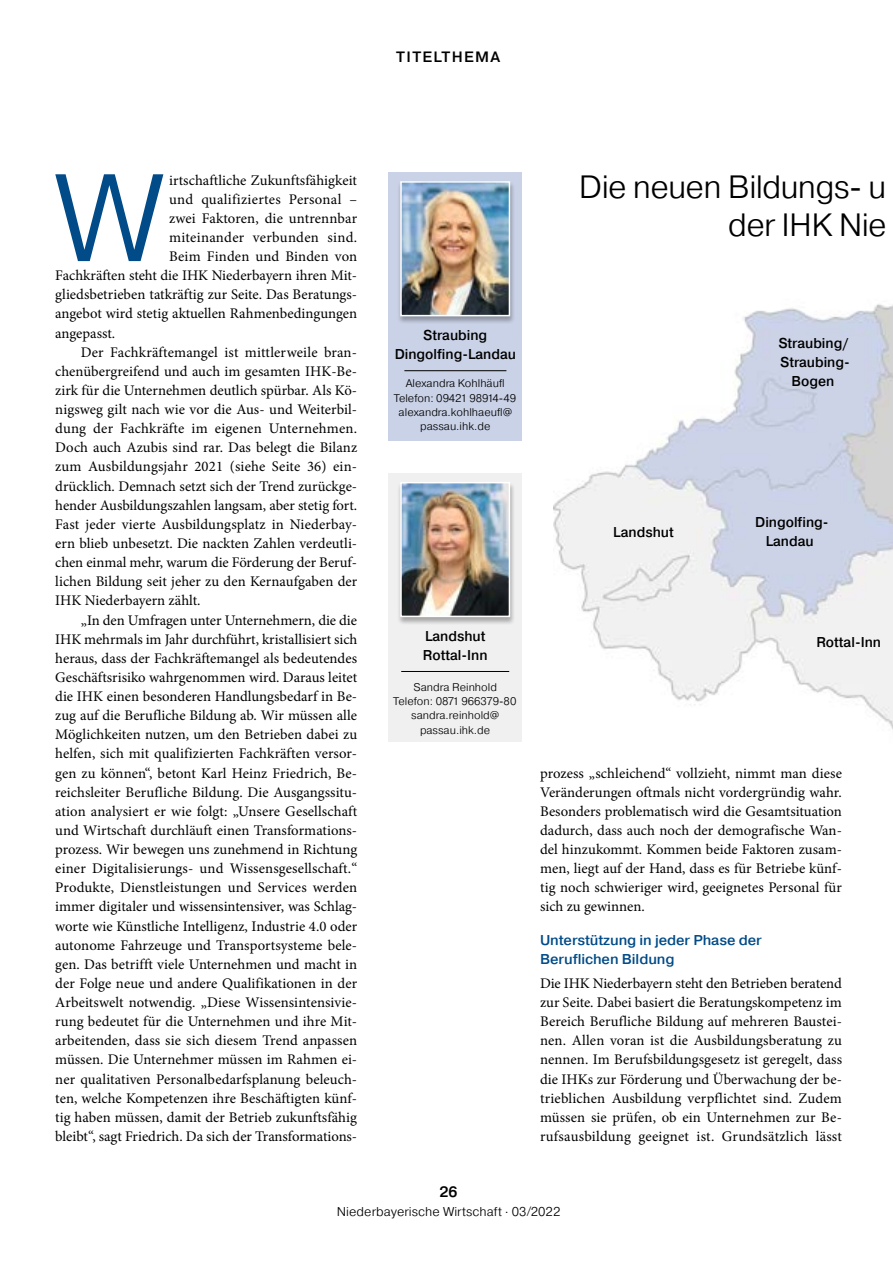
<style>
.page{position:relative;width:893px;height:1263px;background:#fff}
.page>*{position:absolute;margin:0;border:0;box-sizing:border-box;transform-origin:0 0}
.t1{font:300 124.05px "Pragmatica";color:#004b88}
.t2{font:300 32.25px/38.2px "Pragmatica";letter-spacing:-.025em;color:#000;text-align:right}
.t3{font:500 15px "Pragmatica";letter-spacing:.09em;color:#000}
.t4{font:14.7px/19.2px "Minion Pro";letter-spacing:.005em;color:#000;text-align:justify}
.t5{font:500 14.25px/19px "Pragmatica";color:#000;text-align:center;scale:.95 1}
.t6{font:500 14.25px/19px "Pragmatica";letter-spacing:-.005em;color:#004b88}
.t7{font:300 12.75px "Pragmatica";letter-spacing:.005em;color:#000}
.t8{font:300 11.1px/14.2px "Pragmatica";color:#000;text-align:center}
.s1{font-size:7.5px}
.s2{font-weight:400;font-size:10.8px}
</style>
<div class="page">
<div style="left:388px;top:173px;width:134px;height:268px;background:#cad2e7"></div>
<div style="left:398px;top:181px;width:117px;height:143px;background:#000;opacity:.3"></div>
<img style="left:403px;top:184px;width:104px;height:129px">
<div style="left:400px;top:181px;width:110px;height:135px;border:2px solid #fff"></div>
<hr style="left:404px;top:370px;width:102px;height:1px;background:#000">
<img style="left:553px;top:304px;width:340px;height:426px">
<div style="left:388px;top:473px;width:134px;height:269px;background:#f0f0f0"></div>
<div style="left:398px;top:482px;width:117px;height:143px;background:#000;opacity:.3"></div>
<img style="left:403px;top:485px;width:104px;height:129px">
<div style="left:400px;top:482px;width:110px;height:135px;border:2px solid #fff"></div>
<hr style="left:401px;top:671px;width:108px;height:1px;background:#000">
<p class="t3" style="left:396px;top:47px;width:105px">TITELTHEMA</p>
<h1 class="t1" style="left:55px;top:139px;width:111px">W</h1>
<p class="t4" style="left:169px;top:170px;width:190px">irtschaftliche Zukunftsfähigkeit</p>
<p class="t4" style="left:169px;top:189px;width:190px">und qualifiziertes Personal –</p>
<p class="t4" style="left:169px;top:209px;width:190px">zwei Faktoren, die untrennbar</p>
<p class="t4" style="left:169px;top:228px;width:190px">miteinander verbunden sind.</p>
<p class="t4" style="left:169px;top:247px;width:190px">Beim Finden und Binden von</p>
<p class="t4" style="left:55px;top:266px;width:303px">Fachkräften steht die IHK Niederbayern ihren Mit-</p>
<p class="t4" style="left:55px;top:285px;width:303px">gliedsbetrieben tatkräftig zur Seite. Das Beratungs-</p>
<p class="t4" style="left:55px;top:304px;width:303px">angebot wird stetig aktuellen Rahmenbedingungen</p>
<p class="t4" style="left:55px;top:323px;width:61px">angepasst.</p>
<p class="t4" style="left:81px;top:342px;width:278px">Der Fachkräftemangel ist mittlerweile bran-</p>
<p class="t4" style="left:55px;top:362px;width:303px">chenübergreifend und auch im gesamten IHK-Be-</p>
<p class="t4" style="left:55px;top:381px;width:303px">zirk für die Unternehmen deutlich spürbar. Als Kö-</p>
<p class="t4" style="left:55px;top:400px;width:303px">nigsweg gilt nach wie vor die Aus- und Weiterbil-</p>
<p class="t4" style="left:55px;top:419px;width:303px">dung der Fachkräfte im eigenen Unternehmen.</p>
<p class="t4" style="left:55px;top:438px;width:303px">Doch auch Azubis sind rar. Das belegt die Bilanz</p>
<p class="t4" style="left:55px;top:457px;width:303px">zum Ausbildungsjahr 2021 (siehe Seite 36) ein-</p>
<p class="t4" style="left:55px;top:476px;width:303px">drücklich. Demnach setzt sich der Trend zurückge-</p>
<p class="t4" style="left:55px;top:495px;width:303px">hender Ausbildungszahlen langsam, aber stetig fort.</p>
<p class="t4" style="left:55px;top:515px;width:303px">Fast jeder vierte Ausbildungsplatz in Niederbay-</p>
<p class="t4" style="left:55px;top:534px;width:303px">ern blieb unbesetzt. Die nackten Zahlen verdeutli-</p>
<p class="t4" style="left:55px;top:553px;width:303px">chen einmal mehr, warum die Förderung der Beruf-</p>
<p class="t4" style="left:55px;top:572px;width:303px">lichen Bildung seit jeher zu den Kernaufgaben der</p>
<p class="t4" style="left:55px;top:591px;width:147px">IHK Niederbayern zählt.</p>
<p class="t4" style="left:81px;top:610px;width:278px">„In den Umfragen unter Unternehmern, die die</p>
<p class="t4" style="left:55px;top:629px;width:303px">IHK mehrmals im Jahr durchführt, kristallisiert sich</p>
<p class="t4" style="left:55px;top:648px;width:303px">heraus, dass der Fachkräftemangel als bedeutendes</p>
<p class="t4" style="left:55px;top:668px;width:303px">Geschäftsrisiko wahrgenommen wird. Daraus leitet</p>
<p class="t4" style="left:55px;top:687px;width:303px">die IHK einen besonderen Handlungsbedarf in Be-</p>
<p class="t4" style="left:55px;top:706px;width:303px">zug auf die Berufliche Bildung ab. Wir müssen alle</p>
<p class="t4" style="left:55px;top:725px;width:303px">Möglichkeiten nutzen, um den Betrieben dabei zu</p>
<p class="t4" style="left:55px;top:744px;width:303px">helfen, sich mit qualifizierten Fachkräften versor-</p>
<p class="t4" style="left:55px;top:763px;width:303px">gen zu können“, betont Karl Heinz Friedrich, Be-</p>
<p class="t4" style="left:55px;top:782px;width:303px">reichsleiter Berufliche Bildung. Die Ausgangssitu-</p>
<p class="t4" style="left:55px;top:801px;width:303px">ation analysiert er wie folgt: „Unsere Gesellschaft</p>
<p class="t4" style="left:55px;top:821px;width:303px">und Wirtschaft durchläuft einen Transformations-</p>
<p class="t4" style="left:55px;top:840px;width:303px">prozess. Wir bewegen uns zunehmend in Richtung</p>
<p class="t4" style="left:55px;top:859px;width:303px">einer Digitalisierungs- und Wissensgesellschaft.“</p>
<p class="t4" style="left:55px;top:878px;width:303px">Produkte, Dienstleistungen und Services werden</p>
<p class="t4" style="left:55px;top:897px;width:303px">immer digitaler und wissensintensiver, was Schlag-</p>
<p class="t4" style="left:55px;top:916px;width:303px">worte wie Künstliche Intelligenz, Industrie 4.0 oder</p>
<p class="t4" style="left:55px;top:935px;width:303px">autonome Fahrzeuge und Transportsysteme bele-</p>
<p class="t4" style="left:55px;top:954px;width:303px">gen. Das betrifft viele Unternehmen und macht in</p>
<p class="t4" style="left:55px;top:974px;width:303px">der Folge neue und andere Qualifikationen in der</p>
<p class="t4" style="left:55px;top:993px;width:303px">Arbeitswelt notwendig. „Diese Wissensintensivie-</p>
<p class="t4" style="left:55px;top:1012px;width:303px">rung bedeutet für die Unternehmen und ihre Mit-</p>
<p class="t4" style="left:55px;top:1031px;width:303px">arbeitenden, dass sie sich diesem Trend anpassen</p>
<p class="t4" style="left:55px;top:1050px;width:303px">müssen. Die Unternehmer müssen im Rahmen ei-</p>
<p class="t4" style="left:55px;top:1069px;width:303px">ner qualitativen Personalbedarfsplanung beleuch-</p>
<p class="t4" style="left:55px;top:1088px;width:303px">ten, welche Kompetenzen ihre Beschäftigten künf-</p>
<p class="t4" style="left:55px;top:1107px;width:303px">tig haben müssen, damit der Betrieb zukunftsfähig</p>
<p class="t4" style="left:55px;top:1127px;width:303px">bleibt“, sagt Friedrich. Da sich der Transformations-</p>
<h2 class="t2" style="left:579px;top:167px;width:309px">Die neuen Bildungs- u der IHK Nie</h2>
<p class="t5" style="left:395px;top:325px;width:129px">Straubing<br>Dingolfing-Landau</p>
<p class="t8" style="left:394px;top:376px;width:124px">Alexandra Kohlhäufl<br>Telefon: 09421 98914-49 alexandra.kohlhaeufl@ passau.ihk.de</p>
<p class="t5" style="left:778px;top:333px;width:77px">Straubing/<br>Straubing-<br>Bogen</p>
<p class="t5" style="left:613px;top:522px;width:65px">Landshut</p>
<p class="t5" style="left:755px;top:512px;width:79px">Dingolfing-<br>Landau</p>
<p class="t5" style="left:423px;top:626px;width:70px;text-align:left">Landshut<br>Rottal-Inn</p>
<p class="t8" style="left:393px;top:680px;width:125px">Sandra Reinhold<br>Telefon: 0871 966379-80 sandra.reinhold@ passau.ihk.de</p>
<p class="t5" style="left:816px;top:632px;width:70px">Rottal-Inn</p>
<p class="t4" style="left:540px;top:763px;width:303px">prozess „schleichend“ vollzieht, nimmt man diese Veränderungen oftmals nicht vordergründig wahr.<br>Besonders problematisch wird die Gesamtsituation dadurch, dass auch noch der demografische Wan&shy;del hinzukommt. Kommen beide Faktoren zusam&shy;men, liegt auf der Hand, dass es für Betriebe künf&shy;tig noch schwieriger wird, geeignetes Personal für sich zu gewinnen.</p>
<p class="t6" style="left:540px;top:930px;width:223px">Unterstützung in jeder Phase der<br>Beruflichen Bildung</p>
<p class="t4" style="left:540px;top:974px;width:303px">Die IHK Niederbayern steht den Betrieben beratend zur Seite. Dabei basiert die Beratungskompetenz im Bereich Berufliche Bildung auf mehreren Baustei&shy;nen. Allen voran ist die Ausbildungsberatung zu nennen. Im Berufsbildungsgesetz ist geregelt, dass die IHKs zur Förderung und Überwachung der be&shy;trieblichen Ausbildung verpflichtet sind. Zudem müssen sie prüfen, ob ein Unternehmen zur Be&shy;rufsausbildung geeignet ist. Grundsätzlich lässt</p>
<p class="t3" style="left:440px;top:1182px;width:19px">26</p>
<p class="t7" style="left:337px;top:1204px;width:225px">Niederbayerische Wirtschaft <span class="s1">•</span> 03<span class="s2">/</span>2022</p>
</div>
